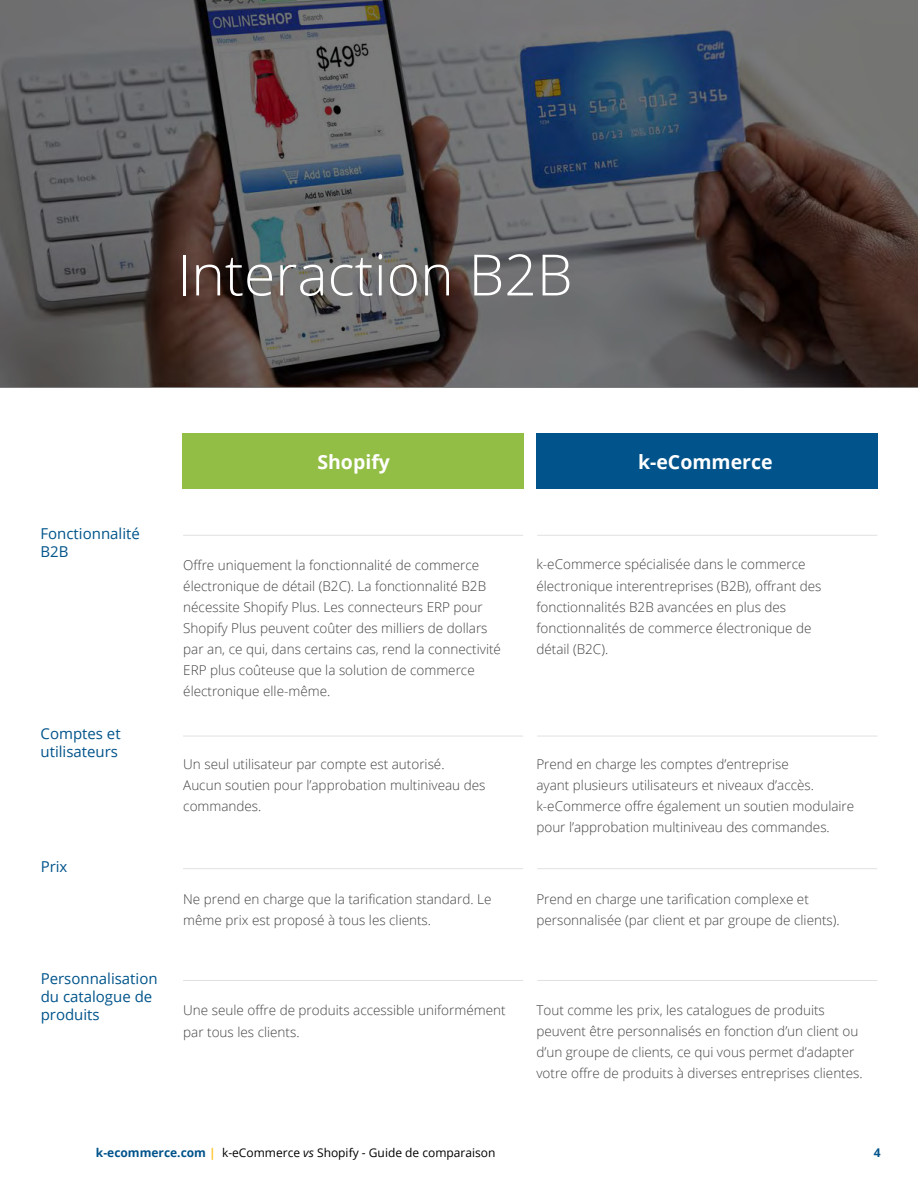
<style>
.page{position:relative;width:918px;height:1188px;background:#fff}
.page>*{position:absolute;margin:0;border:0;box-sizing:border-box;transform-origin:0 0}
.t1{font:300 57px "Open Sans";color:#fff}
.t2{font:700 19.5px "Open Sans";color:#fff}
.t3{font:15px/18px "Open Sans";color:#00548b}
.t4{font:300 13.5px/21px "Open Sans";color:#424242}
.t5{font:12px "Open Sans";color:#000}
.t6{font:700 12px "Open Sans";color:#00548b}
.s1{font-weight:700;color:#00548b}
.s2{font-weight:700;color:#ffc52b}
.s3{font-style:italic}
</style>
<div class="page">
<hr style="left:183px;top:736px;width:340px;height:1px;background:#e2e1e1">
<hr style="left:537px;top:736px;width:341px;height:1px;background:#e2e1e1">
<hr style="left:183px;top:868px;width:340px;height:1px;background:#e2e1e1">
<hr style="left:183px;top:980px;width:340px;height:1px;background:#e2e1e1">
<hr style="left:537px;top:868px;width:340px;height:1px;background:#e2e1e1">
<hr style="left:537px;top:980px;width:340px;height:1px;background:#e2e1e1">
<hr style="left:183px;top:535px;width:340px;height:1px;background:#e2e1e1">
<hr style="left:537px;top:535px;width:340px;height:1px;background:#e2e1e1">
<div style="left:536px;top:434px;width:342px;height:55px;background:#00548b"></div>
<div style="left:183px;top:434px;width:341px;height:55px;background:#93be45"></div>
<svg style="left:0;top:0;width:918px;height:387px;background:#565558"></svg>
<h1 class="t1" style="left:177px;top:236px;width:397px">Interaction B2B</h1>
<p class="t3" style="left:40px;top:524px;width:101px">Fonctionnalité<br>B2B</p>
<p class="t3" style="left:41px;top:725px;width:82px">Comptes et utilisateurs</p>
<p class="t3" style="left:41px;top:857px;width:28px">Prix</p>
<p class="t3" style="left:41px;top:969px;width:118px">Personnalisation du catalogue de produits</p>
<h2 class="t2" style="left:317px;top:448px;width:74px">Shopify</h2>
<h2 class="t2" style="left:638px;top:449px;width:136px">k-eCommerce</h2>
<p class="t4" style="left:183px;top:554px;width:319px">Offre uniquement la fonctionnalité de commerce électronique de détail (B2C). La fonctionnalité B2B nécessite Shopify Plus. Les connecteurs ERP pour Shopify Plus peuvent coûter des milliers de dollars par an, ce qui, dans certains cas, rend la connectivité ERP plus coûteuse que la solution de commerce électronique elle-même.</p>
<p class="t4" style="left:536px;top:554px;width:287px">k-eCommerce spécialisée dans le commerce électronique interentreprises (B2B), offrant des fonctionnalités B2B avancées en plus des fonctionnalités de commerce électronique de détail (B2C).</p>
<p class="t4" style="left:183px;top:754px;width:304px">Un seul utilisateur par compte est autorisé.<br>Aucun soutien pour l’approbation multiniveau des commandes.</p>
<p class="t4" style="left:536px;top:754px;width:319px">Prend en charge les comptes d’entreprise<br>ayant plusieurs utilisateurs et niveaux d’accès. k-eCommerce offre également un soutien modulaire pour l’approbation multiniveau des commandes.</p>
<p class="t4" style="left:183px;top:888px;width:310px">Ne prend en charge que la tarification standard. Le même prix est proposé à tous les clients.</p>
<p class="t4" style="left:536px;top:888px;width:305px">Prend en charge une tarification complexe et personnalisée (par client et par groupe de clients).</p>
<p class="t4" style="left:183px;top:1000px;width:324px">Une seule offre de produits accessible uniformément par tous les clients.</p>
<p class="t4" style="left:536px;top:1000px;width:328px">Tout comme les prix, les catalogues de produits peuvent être personnalisés en fonction d’un client ou d’un groupe de clients, ce qui vous permet d’adapter votre offre de produits à diverses entreprises clientes.</p>
<p class="t5" style="left:96px;top:1145px;width:401px"><span class="s1">k-ecommerce.com</span> <span class="s2">|</span> k-eCommerce <span class="s3">vs</span> Shopify - Guide de comparaison</p>
<p class="t6" style="left:874px;top:1145px;width:8px">4</p>
</div>
